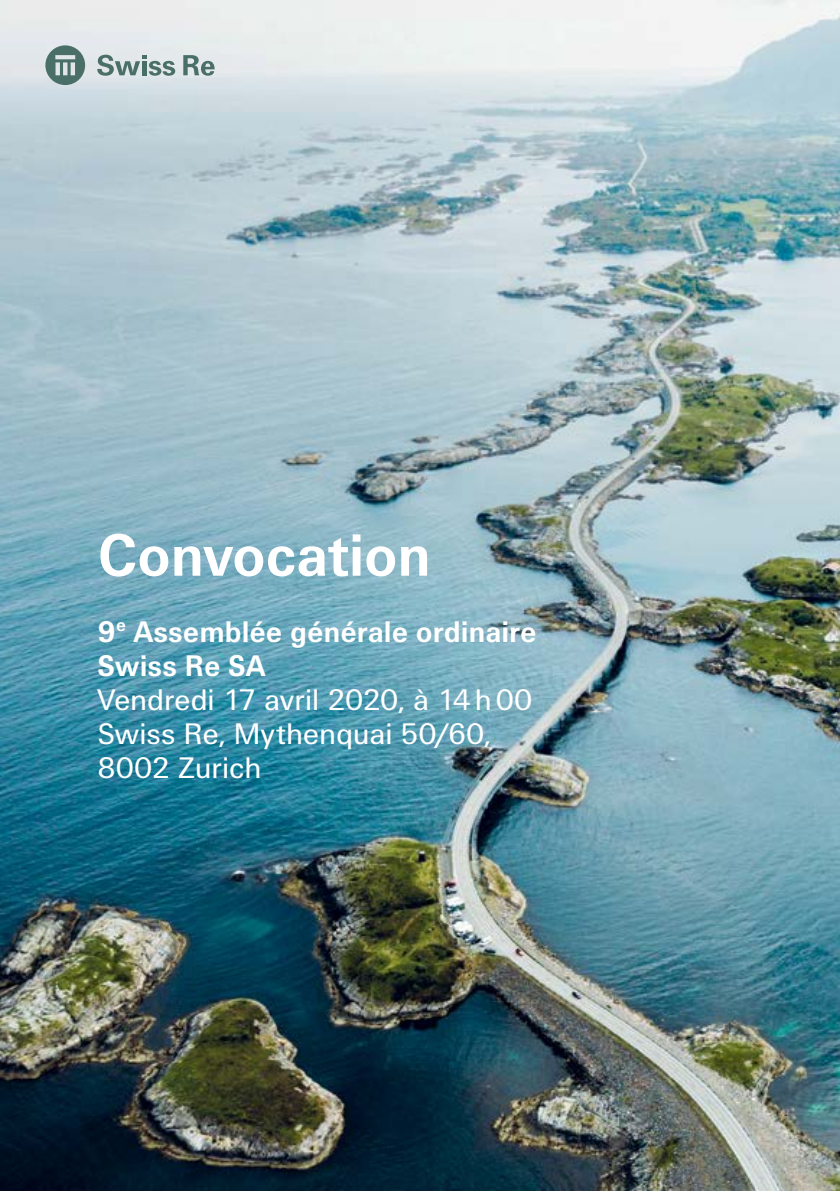
<style>
.page{position:relative;width:840px;height:1191px;background:#fff}
.page>*{position:absolute;margin:0;border:0;box-sizing:border-box;transform-origin:0 0}
.t1{font:700 60px "Swiss Re Sans OT";letter-spacing:-.005em;color:#fff}
.t2{font:30px/34px "Swiss Re Sans OT";letter-spacing:-.01em;color:#fff}
.t3{font:700 30px/34px "Swiss Re Sans OT";color:#fff}
</style>
<div class="page">
<img style="left:0;top:0;width:839px;height:1191px">
<svg style="left:45px;top:45px;width:40px;height:40px;background:#849c9a"></svg>
<svg style="left:97px;top:55px;width:78px;height:21px;background:#a0b3b1"></svg>
<svg style="left:183px;top:55px;width:31px;height:21px"></svg>
<h1 class="t1" style="left:98px;top:520px;width:335px">Convocation</h1>
<p class="t3" style="left:97px;top:614px;width:440px">9<sup>e</sup> Assemblée générale ordinaire<br>Swiss Re SA</p>
<p class="t2" style="left:97px;top:683px;width:436px">Vendredi 17 avril 2020, à 14h00<br>Swiss Re, Mythenquai 50/60,<br>8002 Zurich</p>
</div>
